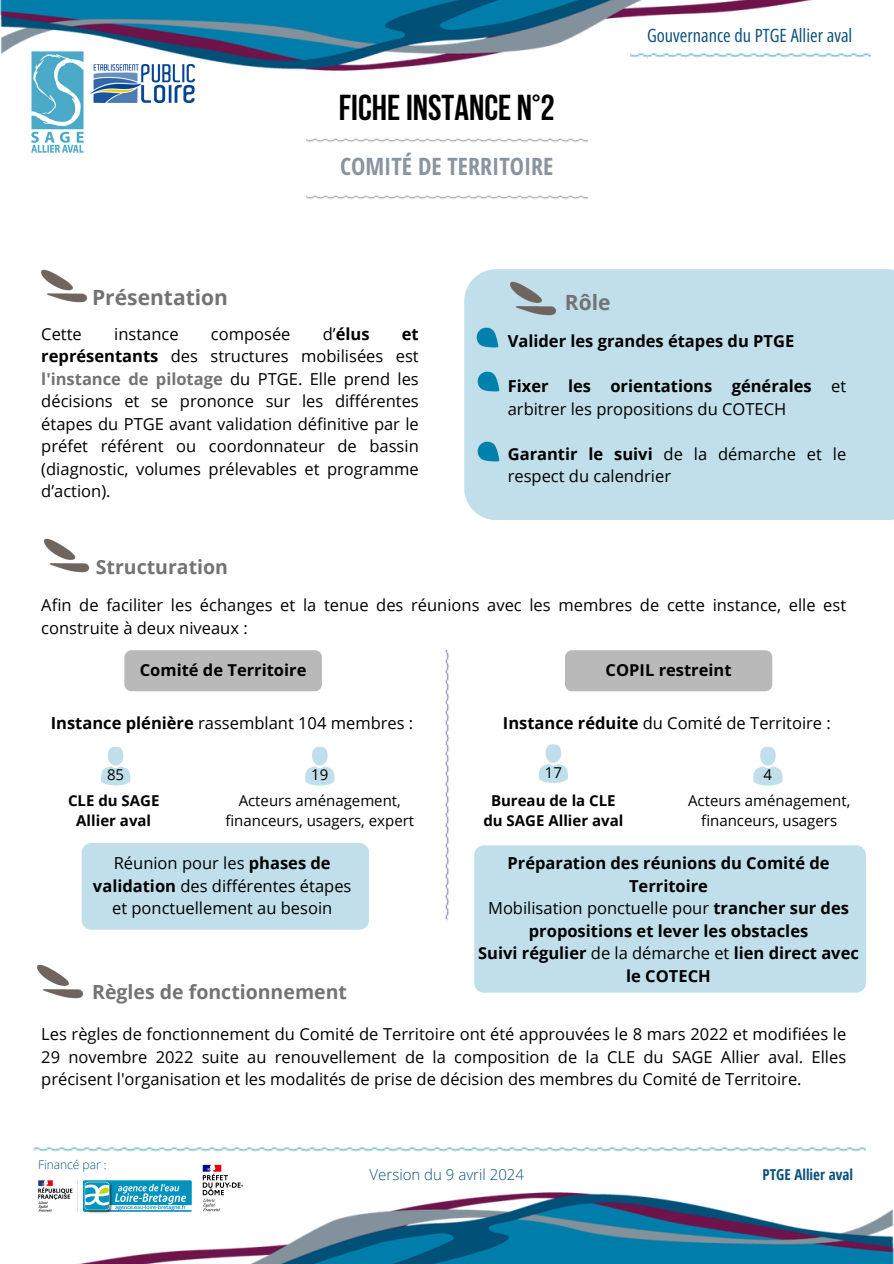
<style>
.page{position:relative;width:894px;height:1264px;background:#fff}
.page>*{position:absolute;margin:0;border:0;box-sizing:border-box;transform-origin:0 0}
.t1{font:700 35.85px "Bebas Neue";color:#000}
.t2{font:700 24px "Open Sans Hebrew Condensed";color:#88949f}
.t3{font:700 21px "Open Sans";color:#737373}
.t4{font:700 19.5px "Open Sans";color:#737373}
.t5{font:18.3px "Open Sans Hebrew Condensed";color:#0a517b}
.t6{font:16.5px/22.5px "Open Sans";color:#000}
.t7{font:700 16.5px/22.5px "Open Sans";color:#000;text-align:center}
.t8{font:700 16.5px "Open Sans Hebrew";color:#000}
.t9{font:15px/20.2px "Open Sans";color:#000;text-align:center}
.t10{font:700 15px/20.2px "Open Sans";color:#000;text-align:center}
.t11{font:300 15px "Open Sans";color:#0a517b}
.t12{font:700 15px "Open Sans Condensed";color:#0a517b}
.t13{font:300 12px "Open Sans";color:#0a517b}
.s1{font-weight:400}
.s2{font-weight:700}
.s3{font-weight:700;color:#737373}
</style>
<div class="page">
<img style="left:0;top:0;width:871px;height:71px">
<img style="left:25px;top:46px;width:64px;height:107px">
<img style="left:306px;top:138px;width:281px;height:5px">
<img style="left:32px;top:1147px;width:833px;height:6px">
<img style="left:41px;top:269px;width:47px;height:34px">
<div style="left:464px;top:269px;width:429px;height:251px;background:#c0dfea"></div>
<img style="left:507px;top:282px;width:51px;height:33px">
<img style="left:475px;top:438px;width:26px;height:26px">
<img style="left:474px;top:324px;width:26px;height:26px">
<img style="left:43px;top:539px;width:47px;height:33px">
<img style="left:37px;top:964px;width:47px;height:34px">
<img style="left:475px;top:368px;width:26px;height:26px">
<div style="left:124px;top:650px;width:198px;height:41px;background:#b9b9b9;border-radius:7px"></div>
<div style="left:564px;top:650px;width:208px;height:41px;background:#b9b9b9;border-radius:7px"></div>
<img style="left:630px;top:36px;width:239px;height:35px">
<img style="left:445px;top:650px;width:5px;height:271px">
<div style="left:108px;top:746px;width:15px;height:19px;background:#c0dfea;border-radius:50%"></div>
<svg style="left:101px;top:766px;width:29px;height:19px"></svg>
<div style="left:312px;top:746px;width:15px;height:19px;background:#c0dfea;border-radius:50%"></div>
<svg style="left:305px;top:766px;width:29px;height:19px"></svg>
<div style="left:82px;top:843px;width:287px;height:86px;background:#c0dfea;border-radius:10px"></div>
<div style="left:545px;top:744px;width:16px;height:19px;background:#c0dfea;border-radius:50%"></div>
<svg style="left:538px;top:764px;width:29px;height:18px"></svg>
<div style="left:760px;top:746px;width:15px;height:19px;background:#c0dfea;border-radius:50%"></div>
<svg style="left:753px;top:766px;width:29px;height:19px"></svg>
<div style="left:474px;top:845px;width:391px;height:147px;background:#c0dfea;border-radius:10px"></div>
<img style="left:306px;top:195px;width:281px;height:5px">
<img style="left:90px;top:65px;width:104px;height:37px">
<img style="left:85px;top:1192px;width:808px;height:71px">
<img style="left:197px;top:1164px;width:53px;height:53px">
<img style="left:38px;top:1180px;width:159px;height:36px">
<h6 class="t3" style="left:92px;top:283px;width:137px">Présentation</h6>
<p class="t1" style="left:339px;top:93px;width:217px">FICHEINSTANCE N°2</p>
<h3 class="t2" style="left:340px;top:150px;width:215px">COMITÉ DE TERRITOIRE</h3>
<h3 class="t5" style="left:647px;top:25px;width:207px">Gouvernance du PTGE Allier aval</h3>
<p class="t3" style="left:564px;top:288px;width:47px">Rôle</p>
<h6 class="t6" style="left:41px;top:322px;width:42px">Cette</h6>
<h6 class="t6" style="left:114px;top:322px;width:66px">instance</h6>
<h6 class="t6" style="left:211px;top:322px;width:81px">composée</h6>
<h6 class="t7" style="left:323px;top:322px;width:48px"><span class="s1">d’</span>élus</h6>
<h6 class="t6" style="left:41px;top:322px;width:379px;text-align:justify;text-indent:360px"><span class="s2">et représentants</span> des structures mobilisées est <span class="s3">l'instance de pilotage</span> du PTGE. Elle prend les décisions et se prononce sur les différentes étapes du PTGE avant validation définitive par le préfet référent ou coordonnateur de bassin (diagnostic, volumes prélevables et programme d’action).</h6>
<h6 class="t4" style="left:96px;top:553px;width:134px">Structuration</h6>
<p class="t7" style="left:507px;top:329px;width:288px">Valider les grandes étapes du PTGE</p>
<p class="t6" style="left:507px;top:374px;width:340px"><span class="s2">Fixer les orientations générales</span> et arbitrer les propositions du COTECH</p>
<p class="t6" style="left:507px;top:442px;width:340px"><span class="s2">Garantir le suivi</span> de la démarche et le respect du calendrier</p>
<h3 class="t6" style="left:41px;top:593px;width:806px">Afin de faciliter les échanges et la tenue des réunions avec les membres de cette instance, elle est construite à deux niveaux :</h3>
<p class="t8" style="left:140px;top:658px;width:168px">Comité de Territoire</p>
<p class="t8" style="left:605px;top:658px;width:127px">COPIL restreint</p>
<p class="t6" style="left:51px;top:711px;width:364px"><span class="s2">Instance plénière</span> rassemblant 104 membres :</p>
<p class="t6" style="left:503px;top:711px;width:329px"><span class="s2">Instance réduite</span> du Comité de Territoire :</p>
<h5 class="t9" style="left:107px;top:764px;width:19px">85</h5>
<h6 class="t9" style="left:311px;top:764px;width:19px">19</h6>
<p class="t10" style="left:68px;top:790px;width:93px">CLE du SAGE<br>Allier aval</p>
<h5 class="t9" style="left:225px;top:790px;width:190px">Acteurs aménagement, financeurs, usagers, expert</h5>
<h6 class="t6" style="left:93px;top:851px;width:260px;text-align:center">Réunion pour les <span class="s2">phases de validation</span> des différentes étapes et ponctuellement au besoin</h6>
<h5 class="t4" style="left:92px;top:978px;width:256px">Règles de fonctionnement</h5>
<p class="t9" style="left:544px;top:762px;width:19px">17</p>
<p class="t9" style="left:763px;top:764px;width:10px">4</p>
<h5 class="t9" style="left:688px;top:790px;width:164px">Acteurs aménagement, financeurs, usagers</h5>
<h6 class="t7" style="left:478px;top:851px;width:382px">Préparation des réunions du Comité de<br>Territoire<br><span class="s1">Mobilisation ponctuelle pour</span> trancher sur des propositions et lever les obstacles<br>Suivi régulier <span class="s1">de la démarche et</span> lien direct avec le COTECH</h6>
<h3 class="t10" style="left:483px;top:790px;width:141px">Bureau de la CLE du SAGE Allier aval</h3>
<p class="t6" style="left:41px;top:1022px;width:806px;text-align:justify">Les règles de fonctionnement du Comité de Territoire ont été approuvées le 8 mars 2022 et modifiées le 29 novembre 2022 suite au renouvellement de la composition de la CLE du SAGE Allier aval. Elles précisent l'organisation et les modalités de prise de décision des membres du Comité de Territoire.</p>
<h6 class="t13" style="left:38px;top:1156px;width:70px">Financé par :</h6>
<p class="t11" style="left:369px;top:1163px;width:156px">Version du 9 avril 2024</p>
<h6 class="t12" style="left:762px;top:1163px;width:92px">PTGE Allier aval</h6>
</div>
